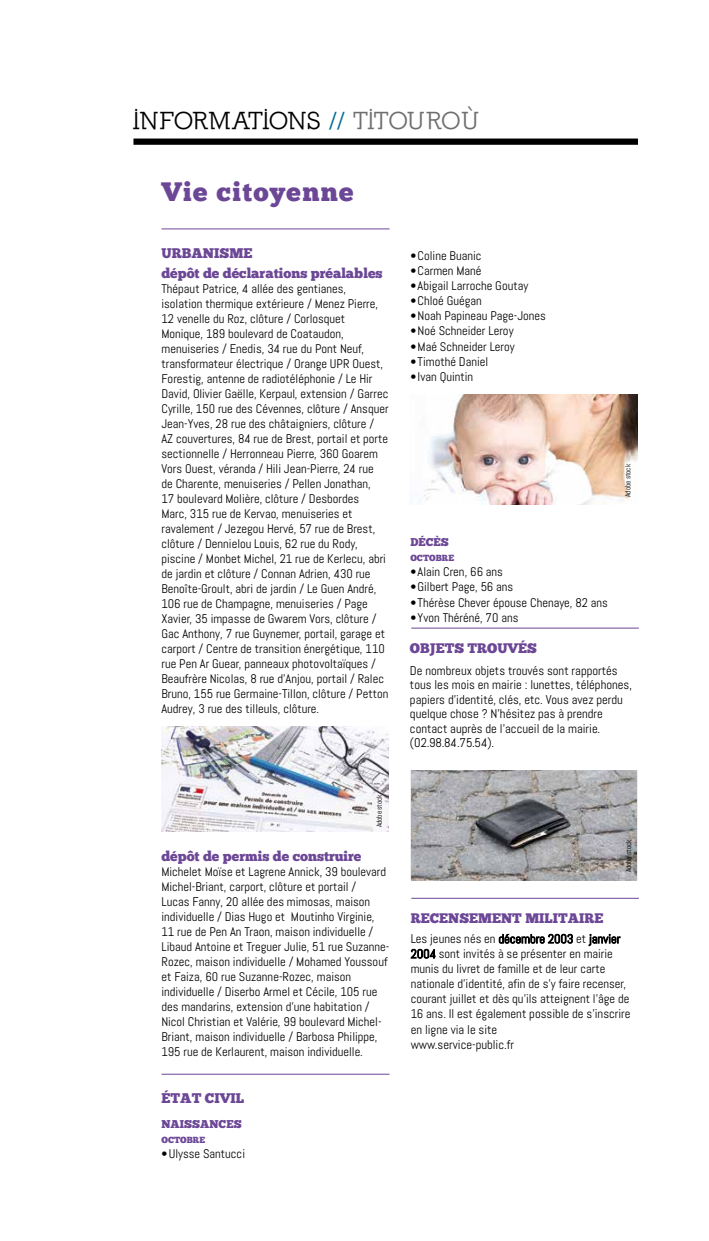
<style>
.page{position:relative;width:709px;height:1241px;background:#fff}
.page>*{position:absolute;margin:0;border:0;box-sizing:border-box;transform-origin:0 0}
.t1{font:26.5px "Chunk Five Ex";letter-spacing:.05em;color:#6c4796}
.t2{font:700 25px "Nilland";letter-spacing:.005em;color:#000}
.t3{font:13.88px/20px "Chunk Five Ex";color:#6c4796}
.t4{font:13.75px "Chunk Five Ex";color:#6c4796}
.t5{font:12.62px/14.4px "Abel";color:#000}
.t6{font:12.5px/15px "Abel";color:#000}
.t7{font:11.25px "Chunk Five Ex";color:#6c4796}
.t8{font:8.88px "Chunk Five Ex";color:#6c4796}
.t9{font:7.5px "Abel";letter-spacing:-.03em;color:#000}
.s1{color:#006991}
.s2{color:#706f6f}
.s3{font-size:12.62px}
.s4{font-size:12.5px}
</style>
<div class="page">
<div style="left:133px;top:138px;width:505px;height:7px;background:#000"></div>
<hr style="left:161px;top:228px;width:228px;height:1px;background:#6c4796">
<hr style="left:161px;top:1073px;width:228px;height:1px;background:#6c4796">
<img style="left:419px;top:394px;width:218px;height:110px">
<img style="left:162px;top:726px;width:226px;height:105px">
<hr style="left:411px;top:897px;width:228px;height:1px;background:#6c4796">
<img style="left:412px;top:770px;width:224px;height:110px">
<hr style="left:411px;top:627px;width:228px;height:1px;background:#6c4796">
<h2 class="t2" style="left:133px;top:105px;width:347px">INFORMATIONS <span class="s1">//</span> <span class="s2">TITOUROÙ</span></h2>
<h1 class="t1" style="left:161px;top:172px;width:194px">Vie citoyenne</h1>
<p class="t3" style="left:161px;top:242px;width:223px">URBANISME<br>dépôt de déclarations préalables</p>
<p class="t6" style="left:161px;top:281px;width:229px">Thépaut Patrice, 4 allée des gentianes, isolation thermique extérieure / Menez Pierre, 12 venelle du Roz, clôture / Corlosquet Monique, 189 boulevard de Coataudon, menuiseries / Enedis, 34 rue du Pont Neuf, transformateur électrique / Orange UPR Ouest, Forestig, antenne de radiotéléphonie / Le Hir David, Olivier Gaëlle, Kerpaul, extension / Garrec Cyrille, 150 rue des Cévennes, clôture / Ansquer Jean-Yves, 28 rue des châtaigniers, clôture / AZ couvertures, 84 rue de Brest, portail et porte sectionnelle / Herronneau Pierre, 360 Goarem Vors Ouest, véranda / Hili Jean-Pierre, 24 rue<br>de Charente, menuiseries / Pellen Jonathan,<br>17 boulevard Molière, clôture / Desbordes<br>Marc, 315 rue de Kervao, menuiseries et ravalement / Jezegou Hervé, 57 rue de Brest, clôture / Dennielou Louis, 62 rue du Rody, piscine / Monbet Michel, 21 rue de Kerlecu, abri de jardin et clôture / Connan Adrien, 430 rue Benoîte-Groult, abri de jardin / Le Guen André, 106 rue de Champagne, menuiseries / Page Xavier, 35 impasse de Gwarem Vors, clôture / Gac Anthony, 7 rue Guynemer, portail, garage et carport / Centre de transition énergétique, 110 rue Pen Ar Guear, panneaux photovoltaïques / Beaufrère Nicolas, 8 rue d’Anjou, portail / Ralec Bruno, 155 rue Germaine-Tillon, clôture / Petton Audrey, 3 rue des tilleuls, clôture.</p>
<p class="t9" style="left:374px;top:827px;width:34px;rotate:-90deg">Adobe stock</p>
<p class="t3" style="left:161px;top:846px;width:201px">dépôt de permis de construire</p>
<p class="t6" style="left:161px;top:864px;width:229px">Michelet Moïse et Lagrene Annick, 39 boulevard Michel-Briant, carport, clôture et portail /<br>Lucas Fanny, 20 allée des mimosas, maison individuelle / Dias Hugo et Moutinho Virginie, 11 rue de Pen An Traon, maison individuelle / Libaud Antoine et Treguer Julie, 51 rue Suzanne-Rozec, maison individuelle / Mohamed Youssouf et Faiza, 60 rue Suzanne-Rozec, maison individuelle / Diserbo Armel et Cécile, 105 rue des mandarins, extension d’une habitation / Nicol Christian et Valérie, 99 boulevard Michel-Briant, maison individuelle / Barbosa Philippe, 195 rue de Kerlaurent, maison individuelle.</p>
<p class="t3" style="left:161px;top:1087px;width:84px">ÉTAT CIVIL</p>
<p class="t7" style="left:161px;top:1115px;width:82px">NAISSANCES</p>
<p class="t8" style="left:161px;top:1133px;width:45px">OCTOBRE</p>
<p class="t6" style="left:161px;top:1146px;width:85px"><span class="s3">•</span>Ulysse Santucci</p>
<p class="t6" style="left:410px;top:248px;width:73px"><span class="s3">•</span>Coline Buanic</p>
<p class="t6" style="left:410px;top:263px;width:73px"><span class="s3">•</span>Carmen Mané</p>
<p class="t6" style="left:410px;top:278px;width:119px"><span class="s3">•</span>Abigail Larroche Goutay</p>
<p class="t6" style="left:410px;top:293px;width:73px"><span class="s3">•</span>Chloé Guégan</p>
<p class="t6" style="left:410px;top:308px;width:137px"><span class="s3">•</span>Noah Papineau Page-Jones</p>
<p class="t6" style="left:410px;top:323px;width:105px"><span class="s3">•</span>Noé Schneider Leroy</p>
<p class="t6" style="left:410px;top:338px;width:106px"><span class="s3">•</span>Maé Schneider Leroy</p>
<p class="t6" style="left:410px;top:354px;width:79px"><span class="s3">•</span>Timothé Daniel</p>
<p class="t6" style="left:410px;top:369px;width:64px"><span class="s3">•</span>Ivan Quintin</p>
<p class="t7" style="left:410px;top:533px;width:40px">DÉCÈS</p>
<p class="t8" style="left:410px;top:551px;width:45px">OCTOBRE</p>
<p class="t6" style="left:410px;top:564px;width:94px"><span class="s3">•</span>Alain Cren, 66 ans</p>
<p class="t6" style="left:410px;top:579px;width:104px"><span class="s3">•</span>Gilbert Page, 56 ans</p>
<p class="t6" style="left:410px;top:594px;width:199px"><span class="s3">•</span>Thérèse Chever épouse Chenaye, 82 ans</p>
<p class="t6" style="left:410px;top:610px;width:109px"><span class="s3">•</span>Yvon Théréné, 70 ans</p>
<p class="t9" style="left:623px;top:497px;width:34px;rotate:-90deg">Adobe stock</p>
<p class="t4" style="left:410px;top:637px;width:128px">OBJETS TROUVÉS</p>
<p class="t5" style="left:410px;top:663px;width:224px">De nombreux objets trouvés sont rapportés tous les mois en mairie : lunettes, téléphones, papiers d’identité, clés, etc. Vous avez perdu quelque chose ? N’hésitez pas à prendre contact auprès de l’accueil de la mairie. (02.98.84.75.54).</p>
<p class="t9" style="left:624px;top:872px;width:34px;rotate:-90deg">Adobe stock</p>
<p class="t4" style="left:410px;top:907px;width:194px">RECENSEMENT MILITAIRE</p>
<p class="t6" style="left:410px;top:931px;width:220px">Les jeunes nés en décembre 2003 et janvier 2004 sont invités à se présenter en mairie munis du livret de famille et de leur carte nationale d’identité, afin de s’y faire recenser, courant juillet et dès qu’ils atteignent l’âge de</p>
<p class="t5" style="left:410px;top:1006px;width:221px;line-height:15.1px"><span class="s4">16 ans.</span> Il est également possible de s’inscrire en ligne via le site<br>www.service-public.fr</p>
</div>
